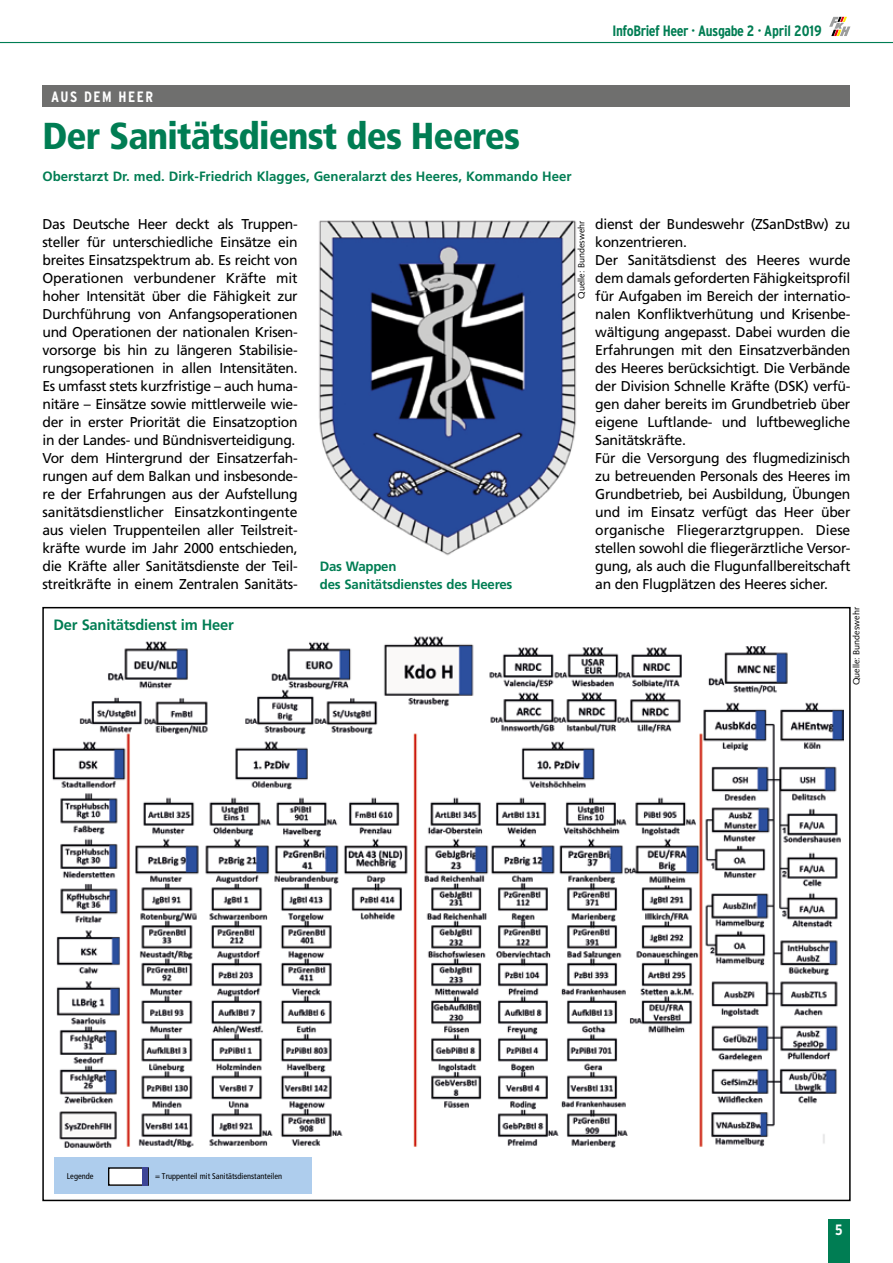
<style>
.page{position:relative;width:893px;height:1263px;background:#fff}
.page>*{position:absolute;margin:0;border:0;box-sizing:border-box;transform-origin:0 0}
.t1{font:900 condensed 37.5px "Frutiger";letter-spacing:-.025em;color:#007d53}
.t2{font:700 condensed 15px "Interstate";letter-spacing:-.03em;color:#007d53}
.t3{font:700 15px "Frutiger LT Pro";letter-spacing:-.015em;color:#007d53}
.t4{font:700 condensed 15px "Interstate";letter-spacing:.1em;color:#fff}
.t5{font:14.25px/18px "Frutiger LT Pro";letter-spacing:-.025em;color:#000}
.t6{font:700 13.5px "Frutiger";color:#007d53}
.t7{font:700 13.5px/18px "Frutiger LT Pro";letter-spacing:-.015em;color:#007d53}
.t8{font:9px "Syntax";color:#000}
.t9{font:condensed 8.4px "Frutiger";color:#000}
</style>
<div class="page">
<hr style="left:0;top:42px;width:893px;height:1px;background:#007d53">
<svg style="left:829px;top:17px;width:21px;height:19px"></svg>
<div style="left:828px;top:1219px;width:21px;height:44px;background:#007d53"></div>
<div style="left:43px;top:85px;width:807px;height:21px;background:#6f6f6e"></div>
<img style="left:319px;top:220px;width:258px;height:336px">
<img style="left:52px;top:636px;width:791px;height:512px">
<div style="left:54px;top:1157px;width:258px;height:36px;background:#aecded"></div>
<svg style="left:108px;top:1167px;width:41px;height:19px"></svg>
<div style="left:142px;top:1167px;width:6px;height:19px;background:#3d4597"></div>
<p class="t2" style="left:613px;top:22px;width:211px">InfoBrief Heer · Ausgabe 2 · April 2019</p>
<p class="t4" style="left:51px;top:88px;width:104px">AUS DEM HEER</p>
<h1 class="t1" style="left:43px;top:114px;width:479px">Der Sanitätsdienst des Heeres</h1>
<p class="t6" style="left:43px;top:169px;width:531px">Oberstarzt Dr. med. Dirk-Friedrich Klagges, Generalarzt des Heeres, Kommando Heer</p>
<p class="t5" style="left:43px;top:215px;width:257px">Das Deutsche Heer deckt als Truppen&shy;steller für unterschiedliche Einsätze ein breites Einsatzspektrum ab. Es reicht von Operationen verbundener Kräfte mit hoher Intensität über die Fähigkeit zur Durchführung von Anfangsoperationen und Operationen der nationalen Krisen&shy;vorsorge bis hin zu längeren Stabilisie&shy;rungsoperationen in allen Intensitäten.<br>Es umfasst stets kurzfristige – auch huma&shy;nitäre – Einsätze sowie mittlerweile wie&shy;der in erster Priorität die Einsatzoption in der Landes- und Bündnisverteidigung.<br>Vor dem Hintergrund der Einsatzerfah&shy;rungen auf dem Balkan und insbesonde&shy;re der Erfahrungen aus der Aufstellung sanitätsdienstlicher Einsatzkontingente aus vielen Truppenteilen aller Teilstreit&shy;kräfte wurde im Jahr 2000 entschieden, die Kräfte aller Sanitätsdienste der Teil&shy;streitkräfte in einem Zentralen Sanitäts-</p>
<p class="t3" style="left:54px;top:616px;width:182px">Der Sanitätsdienst im Heer</p>
<p class="t7" style="left:320px;top:557px;width:194px">Das Wappen<br>des Sanitätsdienstes des Heeres</p>
<p class="t8" style="left:576px;top:299px;width:80px;rotate:-90deg">Quelle: Bundeswehr</p>
<p class="t5" style="left:595px;top:215px;width:257px">dienst der Bundeswehr (ZSanDstBw) zu konzentrieren.<br>Der Sanitätsdienst des Heeres wurde dem damals geforderten Fähigkeitsprofil für Aufgaben im Bereich der internatio&shy;nalen Konfliktverhütung und Krisenbe&shy;wältigung angepasst. Dabei wurden die Erfahrungen mit den Einsatzverbänden des Heeres berücksichtigt. Die Verbände der Division Schnelle Kräfte (DSK) verfü&shy;gen daher bereits im Grundbetrieb über eigene Luftlande- und luftbewegliche Sanitätskräfte.<br>Für die Versorgung des flugmedizinisch zu betreuenden Personals des Heeres im Grundbetrieb, bei Ausbildung, Übungen und im Einsatz verfügt das Heer über organische Fliegerarztgruppen. Diese stellen sowohl die fliegerärztliche Versor&shy;gung, als auch die Flugunfallbereitschaft an den Flugplätzen des Heeres sicher.</p>
<p class="t8" style="left:851px;top:685px;width:80px;rotate:-90deg">Quelle: Bundeswehr</p>
<p class="t9" style="left:67px;top:1171px;width:28px">Legende</p>
<p class="t9" style="left:155px;top:1171px;width:129px">= Truppenteil mit Sanitätsdienstanteilen</p>
<p class="t4" style="left:835px;top:1221px;width:9px">5</p>
</div>
